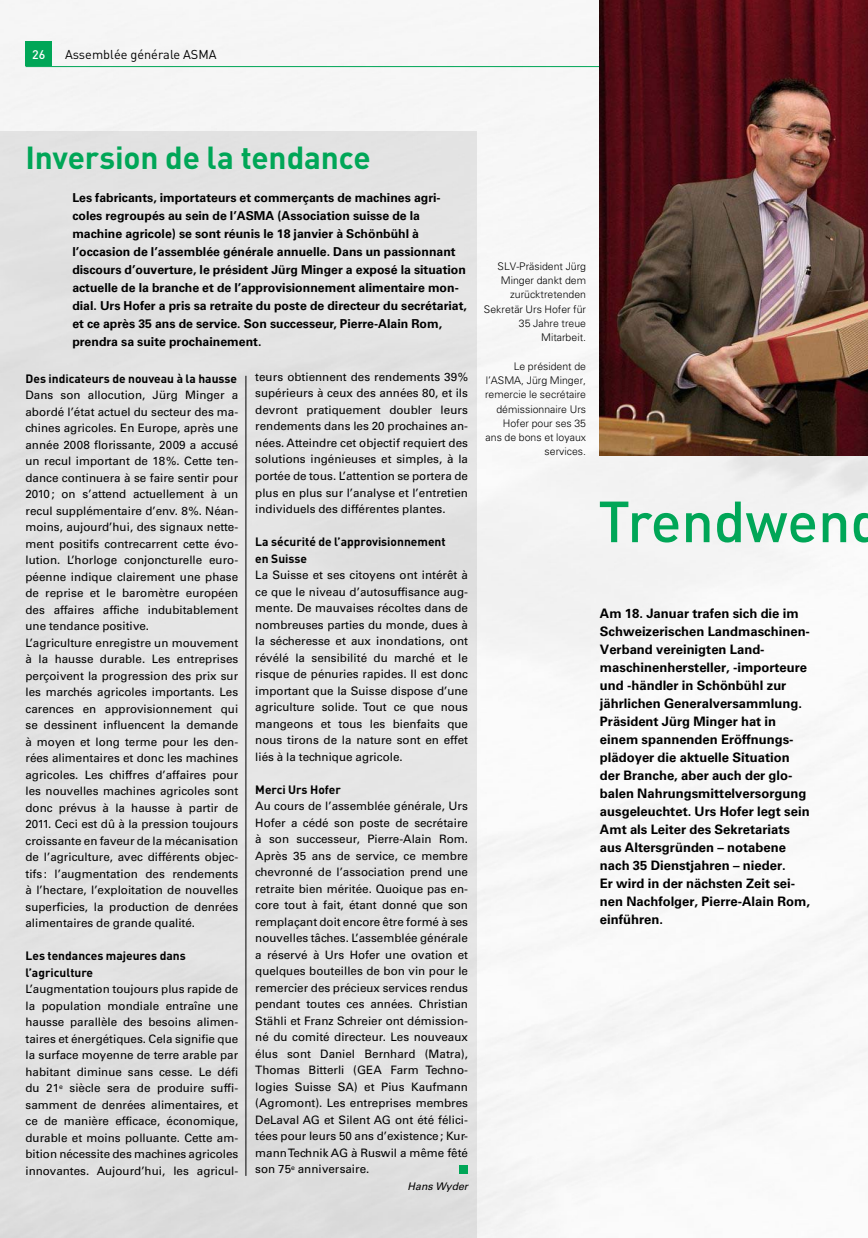
<style>
.page{position:relative;width:868px;height:1238px;background:#fff}
.page>*{position:absolute;margin:0;border:0;box-sizing:border-box;transform-origin:0 0}
.t1{font:57px "DIN Medium OV BWJBHA";color:#00a657}
.t2{font:31.5px "DIN Bold OV DWJBHA";letter-spacing:-.005em;color:#00a657}
.t3{font:13.05px/18px "Univers Bold OV CWJBHA";color:#000}
.t4{font:12.75px "DIN Regular OV EWJBHA";color:#000}
.t5{font:12.3px/18px "Univers Bold OV CWJBHA";color:#000}
.t6{font:12.3px "DIN Medium OV BWJBHA";color:#fff}
.t7{font:12px/16.5px "DIN Bold OV DWJBHA";color:#000}
.t8{font:11.7px/16.5px "Univers OV LWJBHA";color:#000;text-align:justify}
.t9{font:10.5px/14.2px "Univers Light OV QWJBHA";color:#000;text-align:right}
.t10{font:10.5px "Univers Oblique OV PWJBHA";color:#000}
</style>
<div class="page">
<div style="left:0;top:0;width:600px;height:135px;background:#f6f6f6"></div>
<img style="left:843px;top:455px;width:24px;height:611px">
<img style="left:476px;top:135px;width:315px;height:752px">
<img style="left:791px;top:455px;width:52px;height:637px">
<img style="left:476px;top:887px;width:316px;height:350px">
<div style="left:26px;top:41px;width:26px;height:25px;background:#00a657"></div>
<hr style="left:26px;top:66px;width:585px;height:1px;background:#00a657">
<div style="left:0;top:131px;width:476px;height:1106px;background:#e3e3e3"></div>
<hr style="left:245px;top:376px;width:1px;height:799px;background:#000">
<div style="left:459px;top:1164px;width:9px;height:9px;background:#00a657"></div>
<img style="left:600px;top:0;width:267px;height:455px">
<p class="t6" style="left:32px;top:50px;width:15px">26</p>
<p class="t4" style="left:65px;top:50px;width:153px">Assemblée générale ASMA</p>
<h2 class="t2" style="left:26px;top:146px;width:347px">Inversion de la tendance</h2>
<p class="t5" style="left:72px;top:190px;width:396px">Les fabricants, importateurs et commerçants de machines agri&shy;coles regroupés au sein de l’ASMA (Association suisse de la machine agricole) se sont réunis le 18 janvier à Schönbühl à l’occasion de l’assemblée générale annuelle. Dans un passionnant discours d’ouverture, le président Jürg Minger a exposé la situation actuelle de la branche et de l’approvisionnement alimentaire mon&shy;dial. Urs Hofer a pris sa retraite du poste de directeur du secrétariat, et ce après 35 ans de service. Son successeur, Pierre-Alain Rom, prendra sa suite prochainement.</p>
<p class="t8" style="left:255px;top:370px;width:214px">teurs obtiennent des rendements 39% supérieurs à ceux des années 80, et ils devront pratiquement doubler leurs rendements dans les 20 prochaines an&shy;nées. Atteindre cet objectif requiert des solutions ingénieuses et simples, à la portée de tous. L’attention se portera de plus en plus sur l’analyse et l’entretien individuels des différentes plantes.</p>
<p class="t7" style="left:255px;top:534px;width:192px">La sécurité de l’approvisionnement en Suisse</p>
<p class="t8" style="left:255px;top:568px;width:214px">La Suisse et ses citoyens ont intérêt à ce que le niveau d’autosuffisance aug&shy;mente. De mauvaises récoltes dans de nombreuses parties du monde, dues à la sécheresse et aux inondations, ont révélé la sensibilité du marché et le risque de pénuries rapides. Il est donc important que la Suisse dispose d’une agriculture solide. Tout ce que nous mangeons et tous les bienfaits que nous tirons de la nature sont en effet liés à la technique agricole.</p>
<p class="t7" style="left:255px;top:782px;width:87px">Merci Urs Hofer</p>
<p class="t8" style="left:255px;top:799px;width:214px">Au cours de l’assemblée générale, Urs Hofer a cédé son poste de secrétaire à son successeur, Pierre-Alain Rom.<br>Après 35 ans de service, ce membre chevronné de l’association prend une retraite bien méritée. Quoique pas en&shy;core tout à fait, étant donné que son remplaçant doit encore être formé à ses nouvelles tâches. L’assemblée générale a réservé à Urs Hofer une ovation et quelques bouteilles de bon vin pour le remercier des précieux services rendus pendant toutes ces années. Christian Stähli et Franz Schreier ont démission&shy;né du comité directeur. Les nouveaux élus sont Daniel Bernhard (Matra), Thomas Bitterli (GEA Farm Techno&shy;logies Suisse SA) et Pius Kaufmann (Agromont). Les entreprises membres DeLaval AG et Silent AG ont été félici&shy;tées pour leurs 50 ans d’existence; Kur&shy;mannTechnik AG à Ruswil a même fêté son 75<sup>e</sup> anniversaire.</p>
<p class="t10" style="left:407px;top:1179px;width:62px">Hans Wyder</p>
<p class="t7" style="left:26px;top:371px;width:213px">Des indicateurs de nouveau à la hausse</p>
<p class="t8" style="left:26px;top:388px;width:214px;text-align:left">Dans son allocution, Jürg Minger a abordé l’état actuel du secteur des ma&shy;chines agricoles. En Europe, après une année 2008 florissante, 2009 a accusé un recul important de 18%. Cette ten&shy;dance continuera à se faire sentir pour 2010; on s’attend actuellement à un recul supplémentaire d’env. 8%. Néan&shy;moins, aujourd’hui, des signaux nette&shy;ment positifs contrecarrent cette évo&shy;lution. L’horloge conjoncturelle euro&shy;péenne indique clairement une phase de reprise et le baromètre européen des affaires affiche indubitablement une tendance positive.<br>L’agriculture enregistre un mouvement à la hausse durable. Les entreprises perçoivent la progression des prix sur les marchés agricoles importants. Les carences en approvisionnement qui se dessinent influencent la demande à moyen et long terme pour les den&shy;rées alimentaires et donc les machines agricoles. Les chiffres d’affaires pour les nouvelles machines agricoles sont donc prévus à la hausse à partir de 2011. Ceci est dû à la pression toujours croissante en faveur de la mécanisation de l’agriculture, avec différents objec&shy;tifs: l’augmentation des rendements à l’hectare, l’exploitation de nouvelles superficies, la production de denrées alimentaires de grande qualité.</p>
<p class="t7" style="left:26px;top:949px;width:162px">Les tendances majeures dans l’agriculture</p>
<p class="t8" style="left:26px;top:982px;width:214px">L’augmentation toujours plus rapide de la population mondiale entraîne une hausse parallèle des besoins alimen&shy;taires et énergétiques. Cela signifie que la surface moyenne de terre arable par habitant diminue sans cesse. Le défi du 21<sup>e</sup> siècle sera de produire suffi&shy;samment de denrées alimentaires, et ce de manière efficace, économique, durable et moins polluante. Cette am&shy;bition nécessite des machines agricoles innovantes. Aujourd’hui, les agricul-</p>
<p class="t9" style="left:484px;top:259px;width:104px">SLV-Präsident Jürg<br>Minger dankt dem zurücktretenden<br>Sekretär Urs Hofer für<br>35 Jahre treue<br>Mitarbeit.</p>
<p class="t9" style="left:485px;top:359px;width:102px">Le président de l’ASMA, Jürg Minger, remercie le secrétaire démissionnaire Urs<br>Hofer pour ses 35 ans de bons et loyaux services.</p>
<h1 class="t1" style="left:598px;top:500px;width:285px">Trendwend</h1>
<p class="t3" style="left:600px;top:605px;width:211px">Am 18. Januar trafen sich die im<br>Schweizerischen Landmaschinen-<br>Verband vereinigten Land&shy;maschinenhersteller, -importeure und -händler in Schönbühl zur jährlichen Generalversammlung.<br>Präsident Jürg Minger hat in einem spannenden Eröffnungs&shy;plädoyer die aktuelle Situation der Branche, aber auch der glo&shy;balen Nahrungsmittelversorgung ausgeleuchtet. Urs Hofer legt sein<br>Amt als Leiter des Sekretariats aus Altersgründen – notabene nach 35 Dienstjahren – nieder.<br>Er wird in der nächsten Zeit sei&shy;nen Nachfolger, Pierre-Alain Rom, einführen.</p>
</div>
